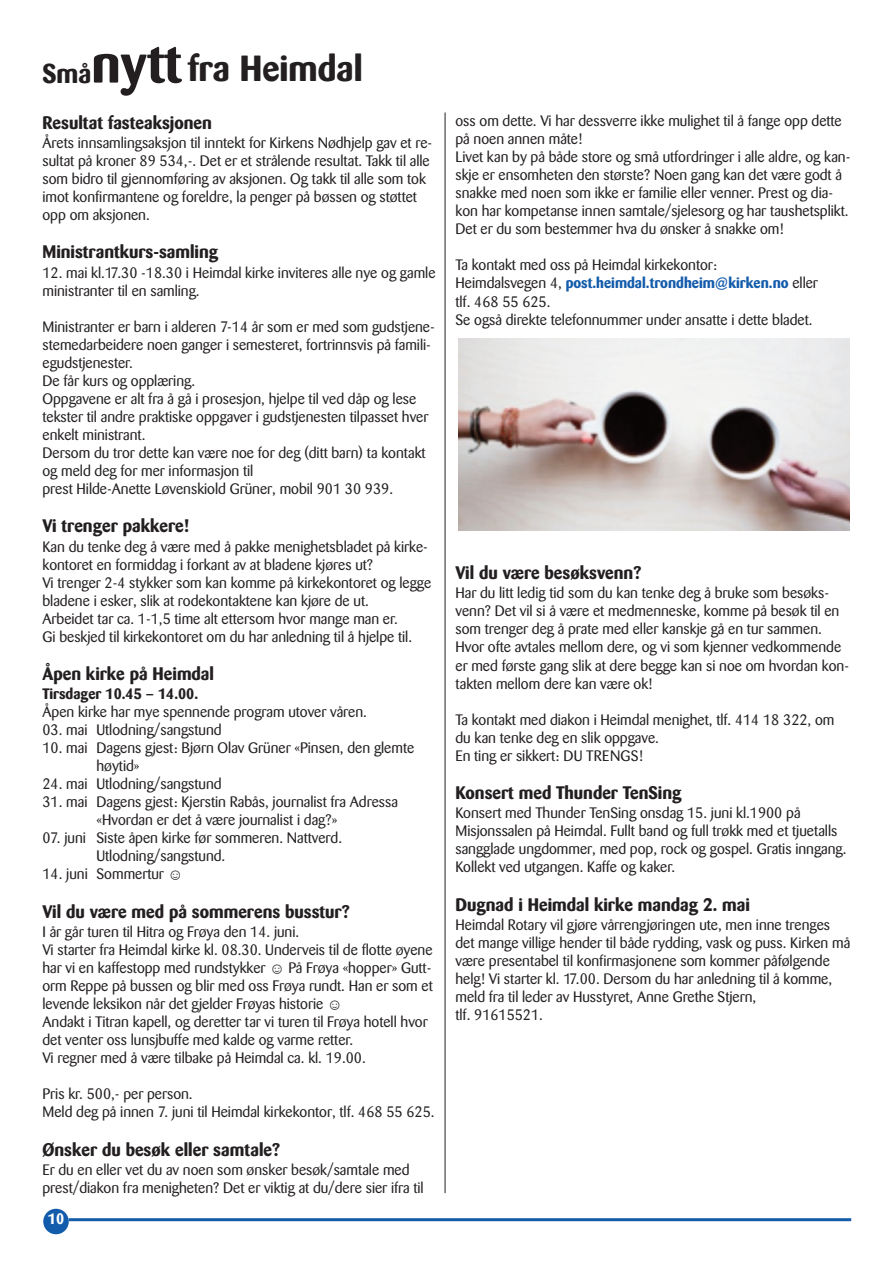
<style>
.page{position:relative;width:893px;height:1263px;background:#fff}
.page>*{position:absolute;margin:0;border:0;box-sizing:border-box;transform-origin:0 0}
.t1{font:700 36px "Barmeno";color:#231f20}
.t2{font:700 18px "Barmeno";color:#231f20}
.t3{font:15px/18px "Barmeno";color:#231f20}
.t4{font:700 15px "Barmeno";color:#231f20}
.t5{font:700 15px "Barmeno";color:#fff}
.s1{font-size:27px}
.s2{font-size:54px}
.s3{font-family:"Times New Roman";font-style:italic}
.s4{font-weight:700;color:#135cab}
</style>
<div class="page">
<div style="left:43px;top:1209px;width:26px;height:25px;background:#135cab;border-radius:50%"></div>
<hr style="left:69px;top:1218px;width:782px;height:3px;background:#135cab">
<hr style="left:445px;top:112px;width:1px;height:1081px;background:#231f20">
<img style="left:458px;top:339px;width:391px;height:191px">
<h1 class="t1" style="left:43px;top:50px;width:322px"><span class="s1">Små</span><span class="s2">nytt</span> fra Heimdal</h1>
<p class="t2" style="left:43px;top:113px;width:171px">Resultat fasteaksjonen</p>
<p class="t3" style="left:43px;top:135px;width:391px">Årets innsamlingsaksjon til inntekt for Kirkens Nødhjelp gav et re&shy;sultat på kroner 89 534,-. Det er et strålende resultat. Takk til alle som bidro til gjennomføring av aksjonen. Og takk til alle som tok imot konfirmantene og foreldre, la penger på bøssen og støttet opp om aksjonen.</p>
<p class="t2" style="left:43px;top:243px;width:177px">Ministrantkurs-samling</p>
<p class="t3" style="left:43px;top:265px;width:394px">12. mai kl.17.30 -18.30 i Heimdal kirke inviteres alle nye og gamle ministranter til en samling.</p>
<p class="t3" style="left:43px;top:319px;width:394px">Ministranter er barn i alderen 7-14 år som er med som gudstjene&shy;stemedarbeidere noen ganger i semesteret, fortrinnsvis på famili&shy;egudstjenester.<br>De får kurs og opplæring.<br>Oppgavene er alt fra å gå i prosesjon, hjelpe til ved dåp og lese tekster til andre praktiske oppgaver i gudstjenesten tilpasset hver enkelt ministrant.<br>Dersom du tror dette kan være noe for deg (ditt barn) ta kontakt og meld deg for mer informasjon til<br>prest Hilde-Anette Løvenskiold Grüner, mobil 901 30 939.</p>
<p class="t2" style="left:43px;top:517px;width:148px">Vi trenger pakkere!</p>
<p class="t3" style="left:43px;top:538px;width:390px">Kan du tenke deg å være med å pakke menighetsbladet på kirke&shy;kontoret en formiddag i forkant av at bladene kjøres ut?<br>Vi trenger 2-4 stykker som kan komme på kirkekontoret og legge bladene i esker, slik at rodekontaktene kan kjøre de ut.<br>Arbeidet tar ca. 1-1,5 time alt ettersom hvor mange man er.<br>Gi beskjed til kirkekontoret om du har anledning til å hjelpe til.</p>
<p class="t2" style="left:43px;top:664px;width:173px">Åpen kirke på Heimdal</p>
<p class="t4" style="left:43px;top:686px;width:157px">Tirsdager 10.45 – 14.00.</p>
<p class="t3" style="left:43px;top:704px;width:326px">Åpen kirke har mye spennende program utover våren.</p>
<p class="t3" style="left:43px;top:722px;width:181px">03. mai Utlodning/sangstund</p>
<p class="t3" style="left:97px;top:740px;width:319px;text-indent:-54px">10. mai Dagens gjest: Bjørn Olav Grüner «Pinsen, den glemte høytid»</p>
<p class="t3" style="left:43px;top:776px;width:181px">24. mai Utlodning/sangstund</p>
<p class="t3" style="left:43px;top:794px;width:357px;text-align:center">31. mai Dagens gjest: Kjerstin Rabås, journalist fra Adressa «Hvordan er det å være journalist i dag?»</p>
<p class="t3" style="left:97px;top:830px;width:247px;text-indent:-54px">07. juni Siste åpen kirke før sommeren. Nattverd.<br>Utlodning/sangstund.</p>
<p class="t3" style="left:43px;top:866px;width:142px">14. juni Sommertur <span class="s3">☺</span></p>
<p class="t2" style="left:43px;top:902px;width:309px">Vil du være med på sommerens busstur?</p>
<p class="t3" style="left:43px;top:924px;width:392px">I år går turen til Hitra og Frøya den 14. juni.<br>Vi starter fra Heimdal kirke kl. 08.30. Underveis til de flotte øyene har vi en kaffestopp med rundstykker <span class="s3">☺</span> På Frøya «hopper» Gutt&shy;orm Reppe på bussen og blir med oss Frøya rundt. Han er som et levende leksikon når det gjelder Frøyas historie <span class="s3">☺<br></span>Andakt i Titran kapell, og deretter tar vi turen til Frøya hotell hvor det venter oss lunsjbuffe med kalde og varme retter.<br>Vi regner med å være tilbake på Heimdal ca. kl. 19.00.</p>
<p class="t3" style="left:43px;top:1086px;width:394px">Pris kr. 500,- per person.<br>Meld deg på innen 7. juni til Heimdal kirkekontor, tlf. 468 55 625.</p>
<p class="t2" style="left:43px;top:1140px;width:239px">Ønsker du besøk eller samtale?</p>
<p class="t3" style="left:43px;top:1162px;width:383px">Er du en eller vet du av noen som ønsker besøk/samtale med prest/diakon fra menigheten? Det er viktig at du/dere sier ifra til</p>
<p class="t5" style="left:48px;top:1211px;width:18px">10</p>
<p class="t3" style="left:455px;top:113px;width:396px">oss om dette. Vi har dessverre ikke mulighet til å fange opp dette på noen annen måte!<br>Livet kan by på både store og små utfordringer i alle aldre, og kan&shy;skje er ensomheten den største? Noen gang kan det være godt å snakke med noen som ikke er familie eller venner. Prest og dia&shy;kon har kompetanse innen samtale/sjelesorg og har taushetsplikt.<br>Det er du som bestemmer hva du ønsker å snakke om!</p>
<p class="t3" style="left:455px;top:257px;width:364px">Ta kontakt med oss på Heimdal kirkekontor:<br>Heimdalsvegen 4, <span class="s4">post.heimdal.trondheim@kirken.no</span> eller tlf. 468 55 625.<br>Se også direkte telefonnummer under ansatte i dette bladet.</p>
<p class="t2" style="left:455px;top:564px;width:187px">Vil du være besøksvenn?</p>
<p class="t3" style="left:455px;top:585px;width:395px">Har du litt ledig tid som du kan tenke deg å bruke som besøks&shy;venn? Det vil si å være et medmenneske, komme på besøk til en som trenger deg å prate med eller kanskje gå en tur sammen.<br>Hvor ofte avtales mellom dere, og vi som kjenner vedkommende er med første gang slik at dere begge kan si noe om hvordan kon&shy;takten mellom dere kan være ok!</p>
<p class="t3" style="left:455px;top:711px;width:380px">Ta kontakt med diakon i Heimdal menighet, tlf. 414 18 322, om du kan tenke deg en slik oppgave.<br>En ting er sikkert: DU TRENGS!</p>
<p class="t2" style="left:455px;top:783px;width:227px">Konsert med Thunder TenSing</p>
<p class="t3" style="left:455px;top:805px;width:393px">Konsert med Thunder TenSing onsdag 15. juni kl.1900 på Misjonssalen på Heimdal. Fullt band og full trøkk med et tjuetalls sangglade ungdommer, med pop, rock og gospel. Gratis inngang.<br>Kollekt ved utgangen. Kaffe og kaker.</p>
<p class="t2" style="left:455px;top:895px;width:296px">Dugnad i Heimdal kirke mandag 2. mai</p>
<p class="t3" style="left:455px;top:917px;width:396px">Heimdal Rotary vil gjøre vårrengjøringen ute, men inne trenges det mange villige hender til både rydding, vask og puss. Kirken må være presentabel til konfirmasjonene som kommer påfølgende helg! Vi starter kl. 17.00. Dersom du har anledning til å komme, meld fra til leder av Husstyret, Anne Grethe Stjern,<br>tlf. 91615521.</p>
</div>
